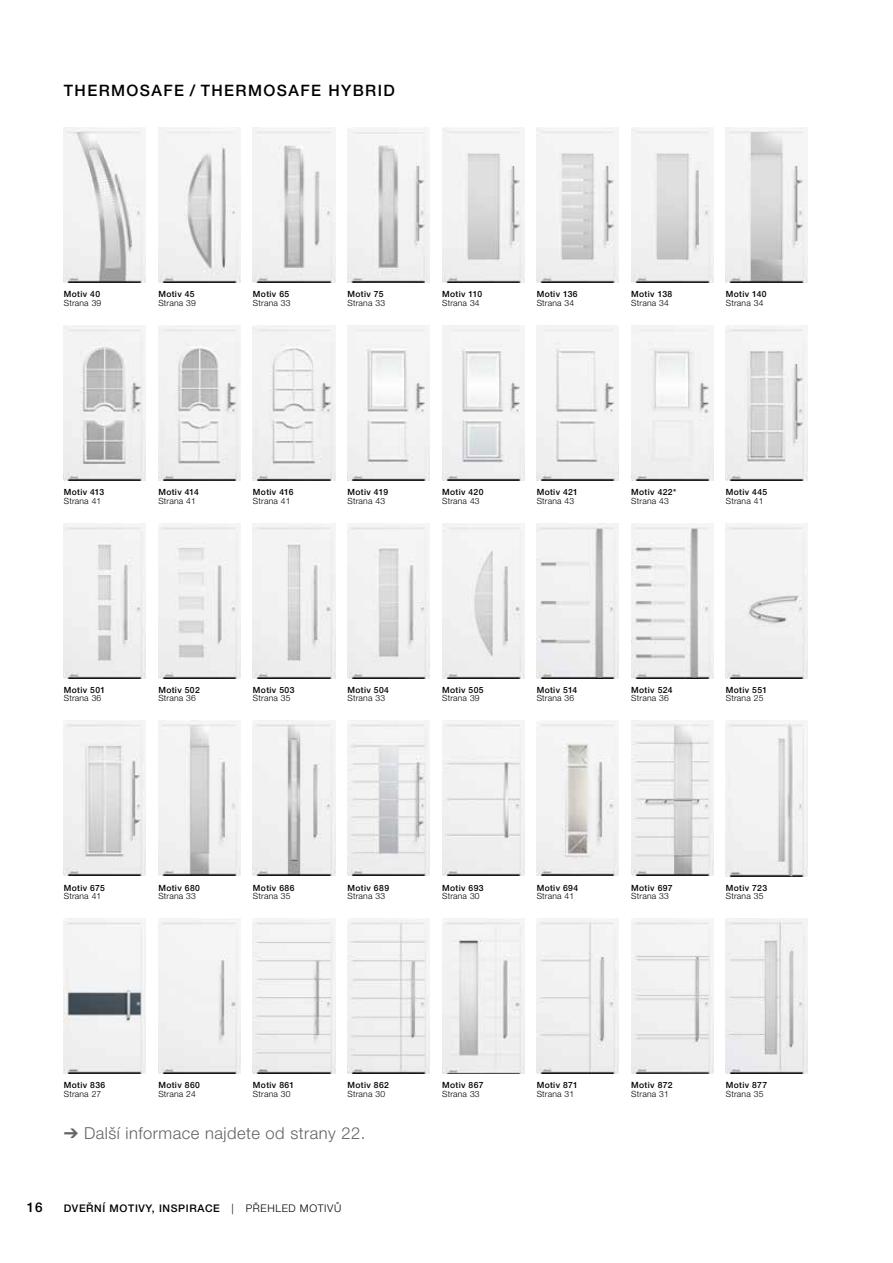
<style>
.page{position:relative;width:893px;height:1263px;background:#fff}
.page>*{position:absolute;margin:0;border:0;box-sizing:border-box;transform-origin:0 0}
.t1{font:300 16.5px "Hoermann Helvetica Neue";letter-spacing:.03em;color:#646363}
.t2{font:500 15.75px "Hoermann Helvetica Neue";letter-spacing:.09em;color:#000}
.t3{font:500 13.5px "Hoermann Helvetica Neue";color:#000}
.t4{font:500 10.5px "Hoermann Helvetica Neue";letter-spacing:.06em;color:#000}
.t5{font:300 8.55px "Hoermann Helvetica Neue";letter-spacing:.02em;color:#000}
.t6{font:500 8.55px "Hoermann Helvetica Neue";letter-spacing:.045em;color:#000}
.s1{font-weight:300}
</style>
<div class="page">
<img style="left:64px;top:128px;width:82px;height:155px">
<img style="left:631px;top:128px;width:82px;height:155px">
<img style="left:726px;top:128px;width:82px;height:155px">
<img style="left:537px;top:128px;width:82px;height:155px">
<img style="left:442px;top:128px;width:82px;height:155px">
<img style="left:347px;top:129px;width:83px;height:154px">
<img style="left:253px;top:128px;width:82px;height:155px">
<img style="left:158px;top:128px;width:82px;height:155px">
<img style="left:158px;top:325px;width:82px;height:155px">
<img style="left:253px;top:325px;width:82px;height:155px">
<img style="left:347px;top:325px;width:83px;height:155px">
<img style="left:442px;top:325px;width:82px;height:155px">
<img style="left:537px;top:325px;width:82px;height:155px">
<img style="left:726px;top:325px;width:82px;height:155px">
<img style="left:631px;top:325px;width:82px;height:155px">
<img style="left:64px;top:326px;width:82px;height:154px">
<img style="left:64px;top:523px;width:82px;height:155px">
<img style="left:158px;top:523px;width:82px;height:155px">
<img style="left:253px;top:523px;width:82px;height:155px">
<img style="left:631px;top:523px;width:82px;height:155px">
<img style="left:726px;top:523px;width:82px;height:155px">
<img style="left:347px;top:523px;width:83px;height:155px">
<img style="left:537px;top:523px;width:82px;height:155px">
<img style="left:442px;top:523px;width:82px;height:155px">
<img style="left:253px;top:720px;width:82px;height:156px">
<img style="left:347px;top:720px;width:83px;height:156px">
<img style="left:442px;top:720px;width:82px;height:156px">
<img style="left:158px;top:720px;width:82px;height:156px">
<img style="left:537px;top:721px;width:82px;height:154px">
<img style="left:64px;top:720px;width:82px;height:156px">
<img style="left:726px;top:721px;width:82px;height:155px">
<img style="left:631px;top:720px;width:82px;height:156px">
<img style="left:442px;top:918px;width:82px;height:156px">
<img style="left:347px;top:918px;width:83px;height:156px">
<img style="left:537px;top:918px;width:82px;height:156px">
<div style="left:158px;top:918px;width:82px;height:156px;background:#f1f1f1"></div>
<img style="left:253px;top:918px;width:82px;height:156px">
<img style="left:631px;top:918px;width:82px;height:156px">
<img style="left:64px;top:918px;width:82px;height:156px">
<img style="left:726px;top:918px;width:82px;height:156px">
<h2 class="t2" style="left:64px;top:80px;width:333px">THERMOSAFE / THERMOSAFE HYBRID</h2>
<p class="t6" style="left:64px;top:288px;width:38px">Motiv 40</p>
<p class="t5" style="left:64px;top:297px;width:39px">Strana 39</p>
<p class="t6" style="left:158px;top:288px;width:38px">Motiv 45</p>
<p class="t5" style="left:158px;top:297px;width:39px">Strana 39</p>
<p class="t6" style="left:253px;top:288px;width:38px">Motiv 65</p>
<p class="t5" style="left:253px;top:297px;width:39px">Strana 33</p>
<p class="t6" style="left:347px;top:288px;width:38px">Motiv 75</p>
<p class="t5" style="left:347px;top:297px;width:39px">Strana 33</p>
<p class="t6" style="left:442px;top:288px;width:42px">Motiv 110</p>
<p class="t5" style="left:442px;top:297px;width:39px">Strana 34</p>
<p class="t6" style="left:537px;top:288px;width:43px">Motiv 136</p>
<p class="t5" style="left:537px;top:297px;width:39px">Strana 34</p>
<p class="t6" style="left:631px;top:288px;width:43px">Motiv 138</p>
<p class="t5" style="left:631px;top:297px;width:39px">Strana 34</p>
<p class="t6" style="left:726px;top:288px;width:42px">Motiv 140</p>
<p class="t5" style="left:726px;top:297px;width:39px">Strana 34</p>
<p class="t6" style="left:64px;top:486px;width:42px">Motiv 413</p>
<p class="t5" style="left:64px;top:495px;width:39px">Strana 41</p>
<p class="t6" style="left:158px;top:486px;width:42px">Motiv 414</p>
<p class="t5" style="left:158px;top:495px;width:39px">Strana 41</p>
<p class="t6" style="left:253px;top:486px;width:42px">Motiv 416</p>
<p class="t5" style="left:253px;top:495px;width:39px">Strana 41</p>
<p class="t6" style="left:347px;top:486px;width:42px">Motiv 419</p>
<p class="t5" style="left:347px;top:495px;width:39px">Strana 43</p>
<p class="t6" style="left:442px;top:486px;width:43px">Motiv 420</p>
<p class="t5" style="left:442px;top:495px;width:39px">Strana 43</p>
<p class="t6" style="left:537px;top:486px;width:43px">Motiv 421</p>
<p class="t5" style="left:537px;top:495px;width:39px">Strana 43</p>
<p class="t6" style="left:631px;top:486px;width:46px">Motiv 422*</p>
<p class="t5" style="left:631px;top:495px;width:39px">Strana 43</p>
<p class="t6" style="left:726px;top:486px;width:43px">Motiv 445</p>
<p class="t5" style="left:726px;top:495px;width:39px">Strana 41</p>
<p class="t6" style="left:64px;top:684px;width:43px">Motiv 501</p>
<p class="t5" style="left:64px;top:692px;width:39px">Strana 36</p>
<p class="t6" style="left:158px;top:684px;width:43px">Motiv 502</p>
<p class="t5" style="left:158px;top:692px;width:39px">Strana 36</p>
<p class="t6" style="left:253px;top:684px;width:43px">Motiv 503</p>
<p class="t5" style="left:253px;top:692px;width:39px">Strana 35</p>
<p class="t6" style="left:347px;top:684px;width:43px">Motiv 504</p>
<p class="t5" style="left:347px;top:692px;width:39px">Strana 33</p>
<p class="t6" style="left:442px;top:684px;width:43px">Motiv 505</p>
<p class="t5" style="left:442px;top:692px;width:39px">Strana 39</p>
<p class="t6" style="left:537px;top:684px;width:42px">Motiv 514</p>
<p class="t5" style="left:537px;top:692px;width:39px">Strana 36</p>
<p class="t6" style="left:631px;top:684px;width:43px">Motiv 524</p>
<p class="t5" style="left:631px;top:692px;width:39px">Strana 36</p>
<p class="t6" style="left:726px;top:684px;width:43px">Motiv 551</p>
<p class="t5" style="left:726px;top:692px;width:39px">Strana 25</p>
<p class="t6" style="left:64px;top:881px;width:43px">Motiv 675</p>
<p class="t5" style="left:64px;top:890px;width:39px">Strana 41</p>
<p class="t6" style="left:158px;top:881px;width:43px">Motiv 680</p>
<p class="t5" style="left:158px;top:890px;width:39px">Strana 33</p>
<p class="t6" style="left:253px;top:881px;width:43px">Motiv 686</p>
<p class="t5" style="left:253px;top:890px;width:39px">Strana 35</p>
<p class="t6" style="left:347px;top:881px;width:43px">Motiv 689</p>
<p class="t5" style="left:347px;top:890px;width:39px">Strana 33</p>
<p class="t6" style="left:442px;top:881px;width:43px">Motiv 693</p>
<p class="t5" style="left:442px;top:890px;width:39px">Strana 30</p>
<p class="t6" style="left:537px;top:881px;width:43px">Motiv 694</p>
<p class="t5" style="left:537px;top:890px;width:39px">Strana 41</p>
<p class="t6" style="left:631px;top:881px;width:43px">Motiv 697</p>
<p class="t5" style="left:631px;top:890px;width:39px">Strana 33</p>
<p class="t6" style="left:726px;top:881px;width:43px">Motiv 723</p>
<p class="t5" style="left:726px;top:890px;width:39px">Strana 35</p>
<p class="t6" style="left:64px;top:1079px;width:43px">Motiv 836</p>
<p class="t5" style="left:64px;top:1088px;width:39px">Strana 27</p>
<p class="t6" style="left:158px;top:1079px;width:43px">Motiv 860</p>
<p class="t5" style="left:158px;top:1088px;width:39px">Strana 24</p>
<p class="t6" style="left:253px;top:1079px;width:43px">Motiv 861</p>
<p class="t5" style="left:253px;top:1088px;width:39px">Strana 30</p>
<p class="t6" style="left:347px;top:1079px;width:43px">Motiv 862</p>
<p class="t5" style="left:347px;top:1088px;width:39px">Strana 30</p>
<h1 class="t1" style="left:64px;top:1121px;width:303px">➔ Další informace najdete od strany 22.</h1>
<h3 class="t3" style="left:27px;top:1198px;width:17px">16</h3>
<p class="t4" style="left:64px;top:1201px;width:279px">DVEŘNÍ MOTIVY, INSPIRACE <span class="s1">| PŘEHLED MOTIVŮ</span></p>
<p class="t6" style="left:442px;top:1079px;width:43px">Motiv 867</p>
<p class="t5" style="left:442px;top:1088px;width:39px">Strana 33</p>
<p class="t6" style="left:537px;top:1079px;width:43px">Motiv 871</p>
<p class="t5" style="left:537px;top:1088px;width:39px">Strana 31</p>
<p class="t6" style="left:631px;top:1079px;width:43px">Motiv 872</p>
<p class="t5" style="left:631px;top:1088px;width:39px">Strana 31</p>
<p class="t6" style="left:726px;top:1079px;width:43px">Motiv 877</p>
<p class="t5" style="left:726px;top:1088px;width:39px">Strana 35</p>
</div>
